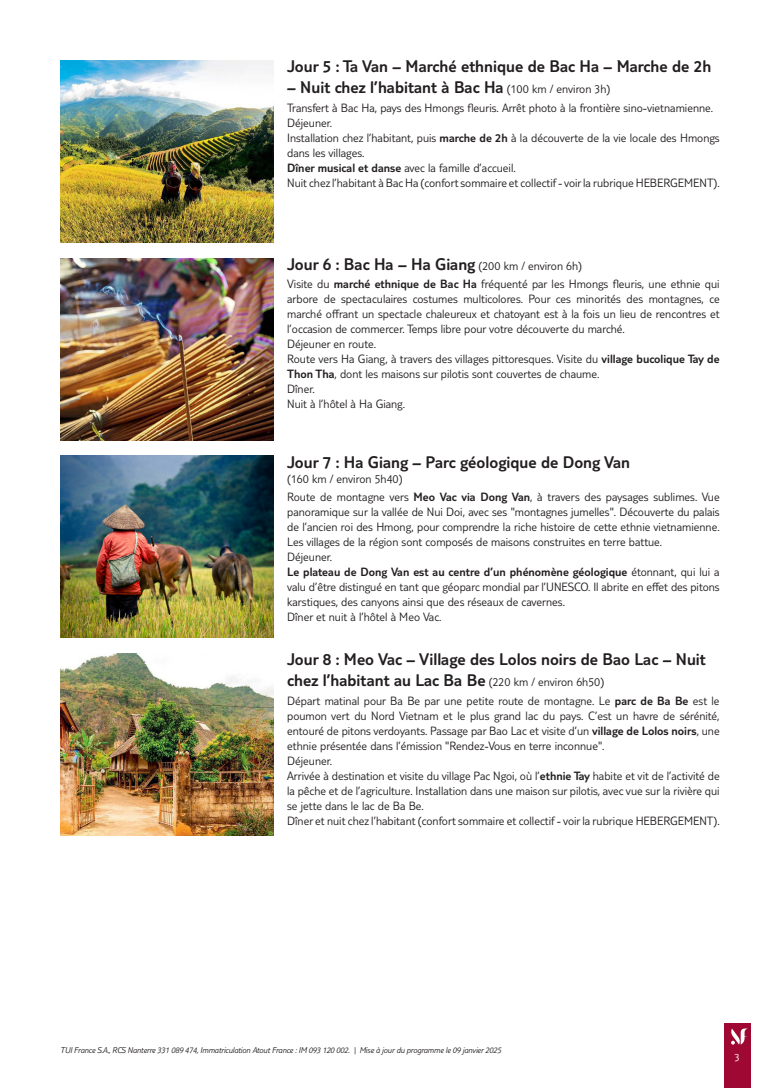
<style>
.page{position:relative;width:780px;height:1088px;background:#fff}
.page>*{position:absolute;margin:0;border:0;box-sizing:border-box;transform-origin:0 0}
.t1{font:300 17.5px/21px "TUI Type";color:#231f20}
.t2{font:300 12.5px/15px "TUI Type";color:#231f20}
.t3{font:300 11.25px "TUI Type";color:#fff}
.t4{font:italic 300 8.75px "TUI Type";letter-spacing:-.02em;color:#231f20}
.s1{font-size:12.5px}
.s2{font-style:inherit}
</style>
<div class="page">
<div style="left:724px;top:1023px;width:26px;height:65px;background:#9e0832"></div>
<svg style="left:731px;top:1028px;width:17px;height:16px"></svg>
<img style="left:60px;top:60px;width:213px;height:182px">
<img style="left:60px;top:258px;width:213px;height:182px">
<img style="left:60px;top:456px;width:213px;height:182px">
<img style="left:60px;top:654px;width:213px;height:182px">
<h1 class="t1" style="left:287px;top:55px;width:426px">Jour 5 : Ta Van – Marché ethnique de Bac Ha – Marche de 2h</h1>
<h1 class="t1" style="left:287px;top:76px;width:325px">– Nuit chez l’habitant à Bac Ha <span class="s1">(100 km / environ 3h)</span></h1>
<p class="t2" style="left:287px;top:100px;width:434px">Transfert à Bac Ha, pays des Hmongs fleuris. Arrêt photo à la frontière sino-vietnamienne.<br>Déjeuner.<br>Installation chez l’habitant, puis <span class="s2">marche de 2h</span> à la découverte de la vie locale des Hmongs dans les villages.<br><span class="s2">Dîner musical et danse</span> avec la famille d’accueil.<br>Nuit chez l’habitant à Bac Ha (confort sommaire et collectif - voir la rubrique HEBERGEMENT).</p>
<h1 class="t1" style="left:287px;top:253px;width:296px">Jour 6 : Bac Ha – Ha Giang <span class="s1">(200 km / environ 6h)</span></h1>
<p class="t2" style="left:287px;top:276px;width:434px">Visite du <span class="s2">marché ethnique de Bac Ha</span> fréquenté par les Hmongs fleuris, une ethnie qui arbore de spectaculaires costumes multicolores. Pour ces minorités des montagnes, ce marché offrant un spectacle chaleureux et chatoyant est à la fois un lieu de rencontres et l’occasion de commercer. Temps libre pour votre découverte du marché.<br>Déjeuner en route.<br>Route vers Ha Giang, à travers des villages pittoresques. Visite du <span class="s2">village bucolique Tay de Thon Tha</span>, dont les maisons sur pilotis sont couvertes de chaume.<br>Dîner.<br>Nuit à l’hôtel à Ha Giang.</p>
<h1 class="t1" style="left:287px;top:451px;width:344px">Jour 7 : Ha Giang – Parc géologique de Dong Van</h1>
<p class="t2" style="left:287px;top:469px;width:434px;line-height:18.5px">(160 km / environ 5h40)<br>Route de montagne vers <span class="s2">Meo Vac via Dong Van</span>, à travers des paysages sublimes. Vue</p>
<p class="t2" style="left:287px;top:504px;width:434px">panoramique sur la vallée de Nui Doi, avec ses "montagnes jumelles". Découverte du palais de l’ancien roi des Hmong, pour comprendre la riche histoire de cette ethnie vietnamienne.<br>Les villages de la région sont composés de maisons construites en terre battue.<br>Déjeuner.<br><span class="s2">Le plateau de Dong Van est au centre d’un phénomène géologique</span> étonnant, qui lui a valu d’être distingué en tant que géoparc mondial par l’UNESCO. Il abrite en effet des pitons karstiques, des canyons ainsi que des réseaux de cavernes.<br>Dîner et nuit à l’hôtel à Meo Vac.</p>
<h1 class="t1" style="left:287px;top:649px;width:420px">Jour 8 : Meo Vac – Village des Lolos noirs de Bao Lac – Nuit chez l’habitant au Lac Ba Be <span class="s1">(220 km / environ 6h50)</span></h1>
<p class="t2" style="left:287px;top:693px;width:434px">Départ matinal pour Ba Be par une petite route de montagne. Le <span class="s2">parc de Ba Be</span> est le poumon vert du Nord Vietnam et le plus grand lac du pays. C’est un havre de sérénité, entouré de pitons verdoyants. Passage par Bao Lac et visite d’un <span class="s2">village de Lolos noirs</span>, une ethnie présentée dans l’émission "Rendez-Vous en terre inconnue".<br>Déjeuner.<br>Arrivée à destination et visite du village Pac Ngoi, où l’<span class="s2">ethnie Tay</span> habite et vit de l’activité de la pêche et de l’agriculture. Installation dans une maison sur pilotis, avec vue sur la rivière qui se jette dans le lac de Ba Be.<br>Dîner et nuit chez l’habitant (confort sommaire et collectif - voir la rubrique HEBERGEMENT).</p>
<p class="t4" style="left:60px;top:1045px;width:442px">TUI France S.A., RCS Nanterre 331 089 474, Immatriculation Atout France : IM 093 120 002. | Mise à jour du programme le 09 janvier 2025</p>
<p class="t3" style="left:734px;top:1050px;width:7px">3</p>
</div>
